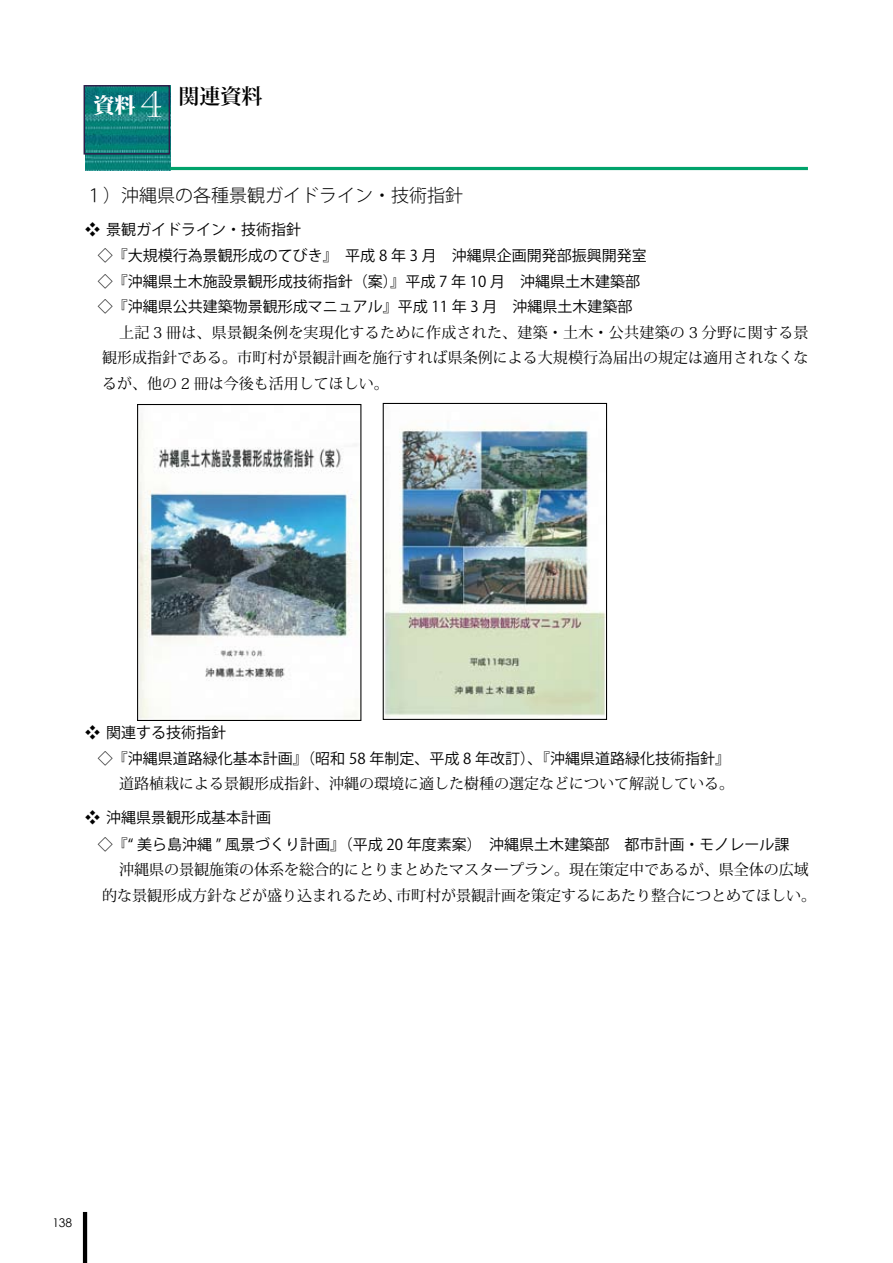
<style>
.page{position:relative;width:893px;height:1263px;background:#fff}
.page>*{position:absolute;margin:0;border:0;box-sizing:border-box;transform-origin:0 0}
.t1{font:36px "Castellar";color:#fff}
.t2{font:700 21px "Koz Min Std";color:#000}
.t3{font:800 21px "Koz Min Pro";color:#fff}
.t4{font:300 18px "Koz Go Pro";color:#000}
.t5{font:15px/25.5px "Koz Min Pro";color:#000;text-align:justify}
.t6{font:15px/25.8px "Koz Go Pro";color:#000}
.t7{font:12px "Century Gothic";color:#000}
.s1{font-family:"Koz Min Pro"}
</style>
<div class="page">
<hr style="left:83px;top:1214px;width:4px;height:47px;background:#000">
<img style="left:85px;top:88px;width:85px;height:82px">
<div style="left:84px;top:85px;width:86px;height:70px;border:2px solid #2e1d49"></div>
<hr style="left:170px;top:167px;width:638px;height:3px;background:#00a36b">
<img style="left:385px;top:424px;width:220px;height:293px">
<div style="left:383px;top:403px;width:224px;height:317px;border:1px solid #000"></div>
<img style="left:139px;top:420px;width:219px;height:299px">
<div style="left:137px;top:404px;width:224px;height:317px;border:1px solid #000"></div>
<h2 class="t3" style="left:94px;top:89px;width:43px">資料</h2>
<h2 class="t2" style="left:179px;top:83px;width:85px">関連資料</h2>
<h1 class="t1" style="left:141px;top:84px;width:22px">4</h1>
<p class="t4" style="left:85px;top:183px;width:379px">１）沖縄県の各種景観ガイドライン・技術指針</p>
<p class="t6" style="left:98px;top:217px;width:551px;text-indent:-13px"><span class="s1">❖</span> 景観ガイドライン・技術指針<br>◇『大規模行為景観形成のてびき』　平成 8 年 3 月　沖縄県企画開発部振興開発室◇『沖縄県土木施設景観形成技術指針（案）』平成 7 年 10 月　沖縄県土木建築部◇『沖縄県公共建築物景観形成マニュアル』平成 11 年 3 月　沖縄県土木建築部</p>
<p class="t5" style="left:102px;top:319px;width:708px;text-indent:17px">上記 3 冊は、県景観条例を実現化するために作成された、建築・土木・公共建築の 3 分野に関する景観形成指針である。市町村が景観計画を施行すれば県条例による大規模行為届出の規定は適用されなくなるが、他の 2 冊は今後も活用してほしい。</p>
<p class="t6" style="left:98px;top:719px;width:634px;line-height:26.2px;text-indent:-13px"><span class="s1">❖</span> 関連する技術指針<br>◇『沖縄県道路緑化基本計画』（昭和 58 年制定、平成 8 年改訂）、『沖縄県道路緑化技術指針』</p>
<p class="t5" style="left:119px;top:771px;width:617px">道路植栽による景観形成指針、沖縄の環境に適した樹種の選定などについて解説している。</p>
<p class="t6" style="left:98px;top:805px;width:693px;line-height:26.2px;text-indent:-13px"><span class="s1">❖</span> 沖縄県景観形成基本計画<br>◇『“ 美ら島沖縄 ” 風景づくり計画』（平成 20 年度素案）　沖縄県土木建築部　都市計画・モノレール課</p>
<p class="t5" style="left:102px;top:856px;width:716px;text-indent:17px">沖縄県の景観施策の体系を総合的にとりまとめたマスタープラン。現在策定中であるが、県全体の広域的な景観形成方針などが盛り込まれるため、市町村が景観計画を策定するにあたり整合につとめてほしい。</p>
<p class="t7" style="left:52px;top:1214px;width:7px">138</p>
</div>
